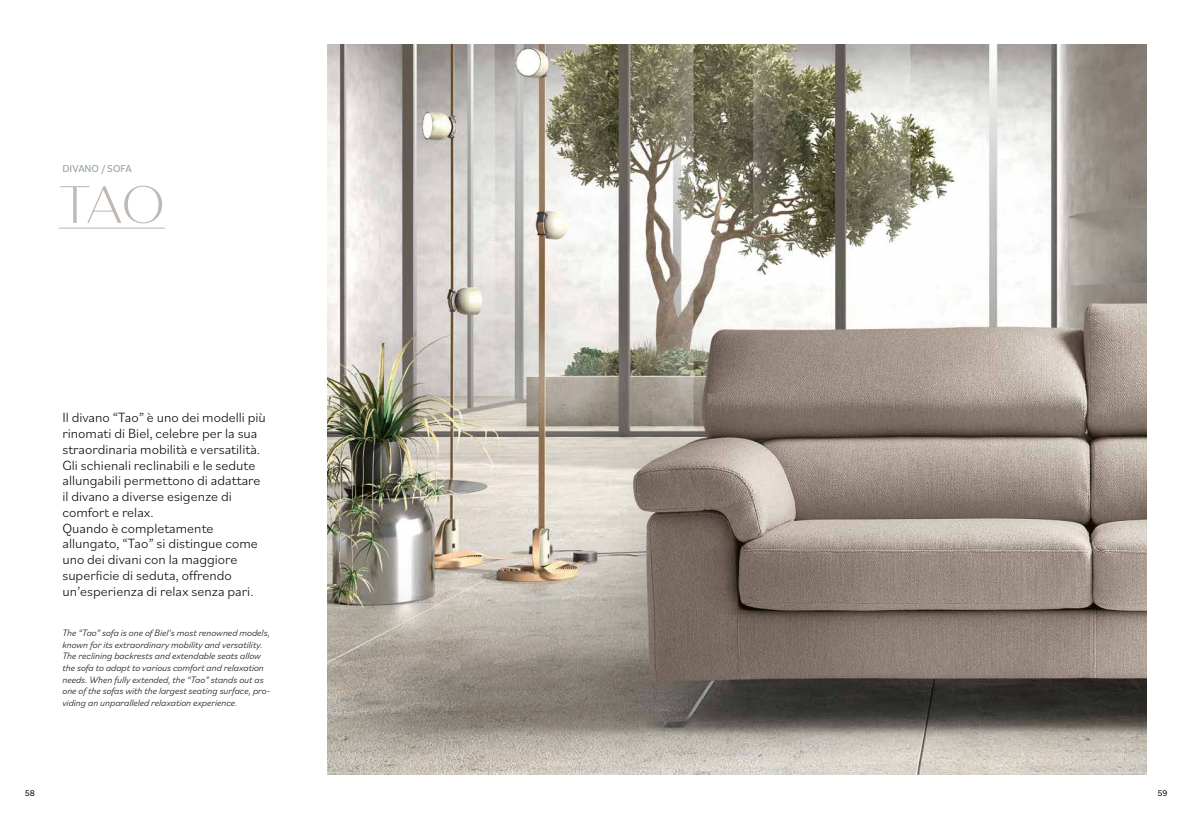
<style>
.page{position:relative;width:1191px;height:819px;background:#fff}
.page>*{position:absolute;margin:0;border:0;box-sizing:border-box;transform-origin:0 0}
.t1{font:300 52.5px "Quiche Sans";color:#bfb8b3}
.t2{font:300 14px/15.8px "Bilo";color:#000}
.t3{font:10.5px "Bilo";color:#8e9c9e}
.t4{font:italic 300 9.62px/11.5px "Bilo";color:#000}
.t5{font:8.75px "Bilo";color:#000}
</style>
<div class="page">
<img style="left:327px;top:45px;width:819px;height:729px">
<hr style="left:59px;top:227px;width:106px;height:2px;background:#bfb8b3">
<p class="t3" style="left:62px;top:161px;width:71px">DIVANO / SOFA</p>
<h1 class="t1" style="left:59px;top:174px;width:108px">TAO</h1>
<p class="t2" style="left:62px;top:409px;width:205px">Il divano “Tao” è uno dei modelli più rinomati di Biel, celebre per la sua straordinaria mobilità e versatilità.<br>Gli schienali reclinabili e le sedute allungabili permettono di adattare il divano a diverse esigenze di comfort e relax.<br>Quando è completamente allungato, “Tao” si distingue come uno dei divani con la maggiore superficie di seduta, offrendo un’esperienza di relax senza pari.</p>
<p class="t4" style="left:62px;top:626px;width:209px">The “Tao” sofa is one of Biel’s most renowned models, known for its extraordinary mobility and versatility.<br>The reclining backrests and extendable seats allow the sofa to adapt to various comfort and relaxation needs. When fully extended, the “Tao” stands out as one of the sofas with the largest seating surface, pro&shy;viding an unparalleled relaxation experience.</p>
<p class="t5" style="left:25px;top:787px;width:12px">58</p>
<p class="t5" style="left:1157px;top:787px;width:12px">59</p>
</div>
